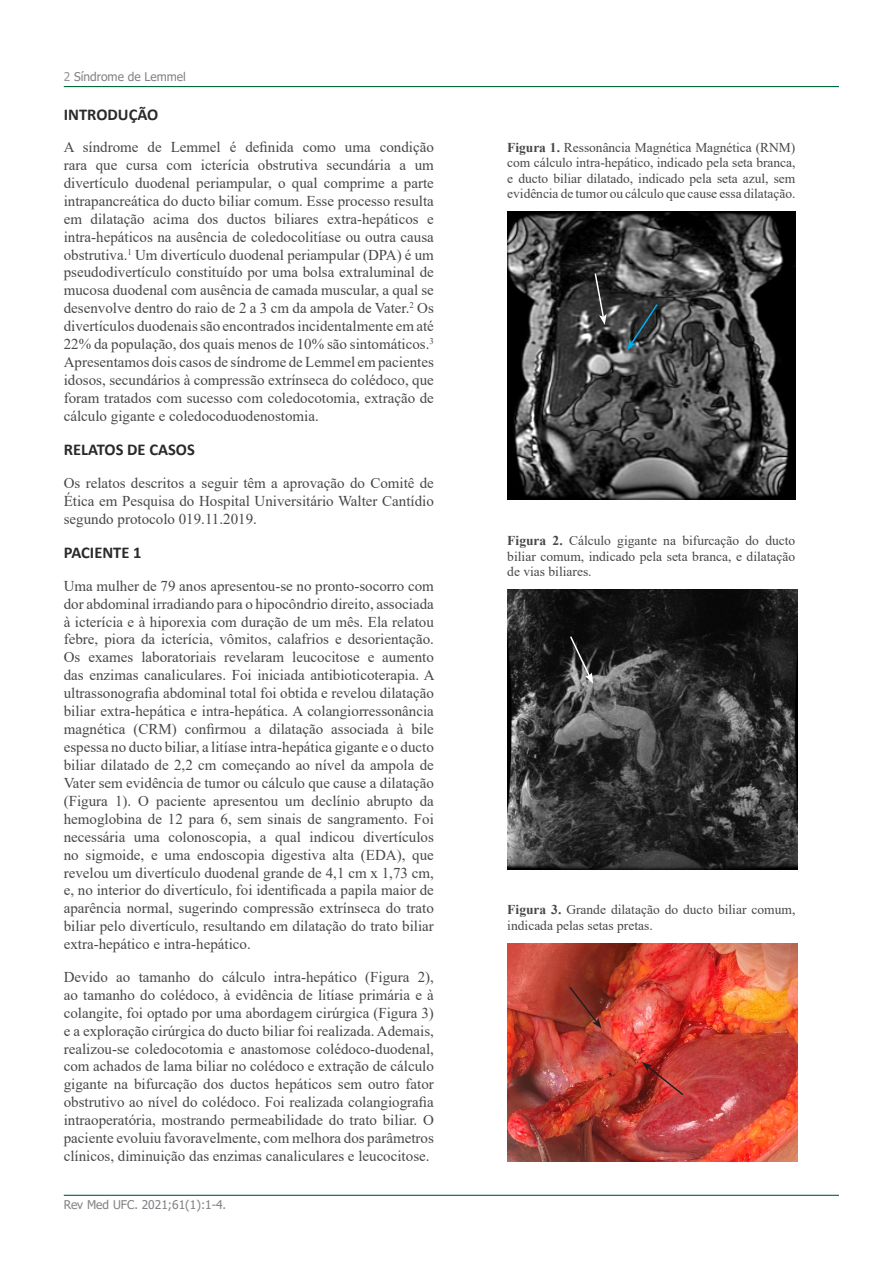
<style>
.page{position:relative;width:893px;height:1263px;background:#fff}
.page>*{position:absolute;margin:0;border:0;box-sizing:border-box;transform-origin:0 0}
.t1{font:700 16.5px "Calibri";color:#2b292a}
.t2{font:15px/18px "Times New Roman";color:#464748;text-align:justify}
.t3{font:13.5px/15.5px "Times New Roman";color:#464748;text-align:justify}
.t4{font:12px "Tahoma";color:#808285}
.s1{color:#939598}
.s2{font-weight:700}
</style>
<div class="page">
<hr style="left:64px;top:86px;width:775px;height:1px;background:#00683b">
<hr style="left:64px;top:1195px;width:775px;height:1px;background:#00683b">
<img style="left:507px;top:589px;width:290px;height:280px">
<img style="left:507px;top:212px;width:288px;height:288px">
<svg style="left:627px;top:303px;width:32px;height:47px;background:#394448"></svg>
<svg style="left:593px;top:272px;width:14px;height:53px"></svg>
<svg style="left:569px;top:635px;width:24px;height:49px"></svg>
<img style="left:507px;top:944px;width:290px;height:217px">
<svg style="left:568px;top:985px;width:34px;height:43px"></svg>
<svg style="left:642px;top:1062px;width:43px;height:35px;background:#a9312c"></svg>
<p class="t4" style="left:64px;top:69px;width:124px"><span class="s1">2</span> Síndrome de Lemmel</p>
<p class="t1" style="left:64px;top:103px;width:96px">INTRODUÇÃO</p>
<p class="t2" style="left:64px;top:138px;width:372px">A síndrome de Lemmel é definida como uma condição rara que cursa com icterícia obstrutiva secundária a um divertículo duodenal periampular, o qual comprime a parte intrapancreática do ducto biliar comum. Esse processo resulta em dilatação acima dos ductos biliares extra-hepáticos e intra-hepáticos na ausência de coledocolitíase ou outra causa obstrutiva.<sup>1</sup> Um divertículo duodenal periampular (DPA) é um pseudodivertículo constituído por uma bolsa extraluminal de mucosa duodenal com ausência de camada muscular, a qual se desenvolve dentro do raio de 2 a 3 cm da ampola de Vater.<sup>2</sup> Os divertículos duodenais são encontrados incidentalmente em até 22% da população, dos quais menos de 10% são sintomáticos.<sup>3<br></sup>Apresentamos dois casos de síndrome de Lemmel em pacientes idosos, secundários à compressão extrínseca do colédoco, que foram tratados com sucesso com coledocotomia, extração de cálculo gigante e coledocoduodenostomia.</p>
<p class="t1" style="left:64px;top:438px;width:133px">RELATOS DE CASOS</p>
<p class="t2" style="left:64px;top:473px;width:372px">Os relatos descritos a seguir têm a aprovação do Comitê de Ética em Pesquisa do Hospital Universitário Walter Cantídio segundo protocolo 019.11.2019.</p>
<p class="t1" style="left:64px;top:541px;width:79px">PACIENTE 1</p>
<p class="t2" style="left:64px;top:576px;width:372px">Uma mulher de 79 anos apresentou-se no pronto-socorro com dor abdominal irradiando para o hipocôndrio direito, associada à icterícia e à hiporexia com duração de um mês. Ela relatou febre, piora da icterícia, vômitos, calafrios e desorientação.<br>Os exames laboratoriais revelaram leucocitose e aumento das enzimas canaliculares. Foi iniciada antibioticoterapia. A ultrassonografia abdominal total foi obtida e revelou dilatação biliar extra-hepática e intra-hepática. A colangiorressonância magnética (CRM) confirmou a dilatação associada à bile espessa no ducto biliar, a litíase intra-hepática gigante e o ducto biliar dilatado de 2,2 cm começando ao nível da ampola de Vater sem evidência de tumor ou cálculo que cause a dilatação (Figura 1). O paciente apresentou um declínio abrupto da hemoglobina de 12 para 6, sem sinais de sangramento. Foi necessária uma colonoscopia, a qual indicou divertículos no sigmoide, e uma endoscopia digestiva alta (EDA), que revelou um divertículo duodenal grande de 4,1 cm x 1,73 cm, e, no interior do divertículo, foi identificada a papila maior de aparência normal, sugerindo compressão extrínseca do trato biliar pelo divertículo, resultando em dilatação do trato biliar extra-hepático e intra-hepático.</p>
<p class="t2" style="left:64px;top:967px;width:372px">Devido ao tamanho do cálculo intra-hepático (Figura 2), ao tamanho do colédoco, à evidência de litíase primária e à colangite, foi optado por uma abordagem cirúrgica (Figura 3) e a exploração cirúrgica do ducto biliar foi realizada. Ademais, realizou-se coledocotomia e anastomose colédoco-duodenal, com achados de lama biliar no colédoco e extração de cálculo gigante na bifurcação dos ductos hepáticos sem outro fator obstrutivo ao nível do colédoco. Foi realizada colangiografia intraoperatória, mostrando permeabilidade do trato biliar. O paciente evoluiu favoravelmente, com melhora dos parâmetros clínicos, diminuição das enzimas canaliculares e leucocitose.</p>
<p class="t4" style="left:64px;top:1197px;width:164px">Rev Med UFC. 2021;61(1):1-4.</p>
<p class="t3" style="left:507px;top:139px;width:290px"><span class="s2">Figura 1.</span> Ressonância Magnética Magnética (RNM) com cálculo intra-hepático, indicado pela seta branca, e ducto biliar dilatado, indicado pela seta azul, sem evidência de tumor ou cálculo que cause essa dilatação.</p>
<p class="t3" style="left:507px;top:532px;width:290px"><span class="s2">Figura 2.</span> Cálculo gigante na bifurcação do ducto biliar comum, indicado pela seta branca, e dilatação de vias biliares.</p>
<p class="t3" style="left:507px;top:902px;width:290px"><span class="s2">Figura 3.</span> Grande dilatação do ducto biliar comum, indicada pelas setas pretas.</p>
</div>
